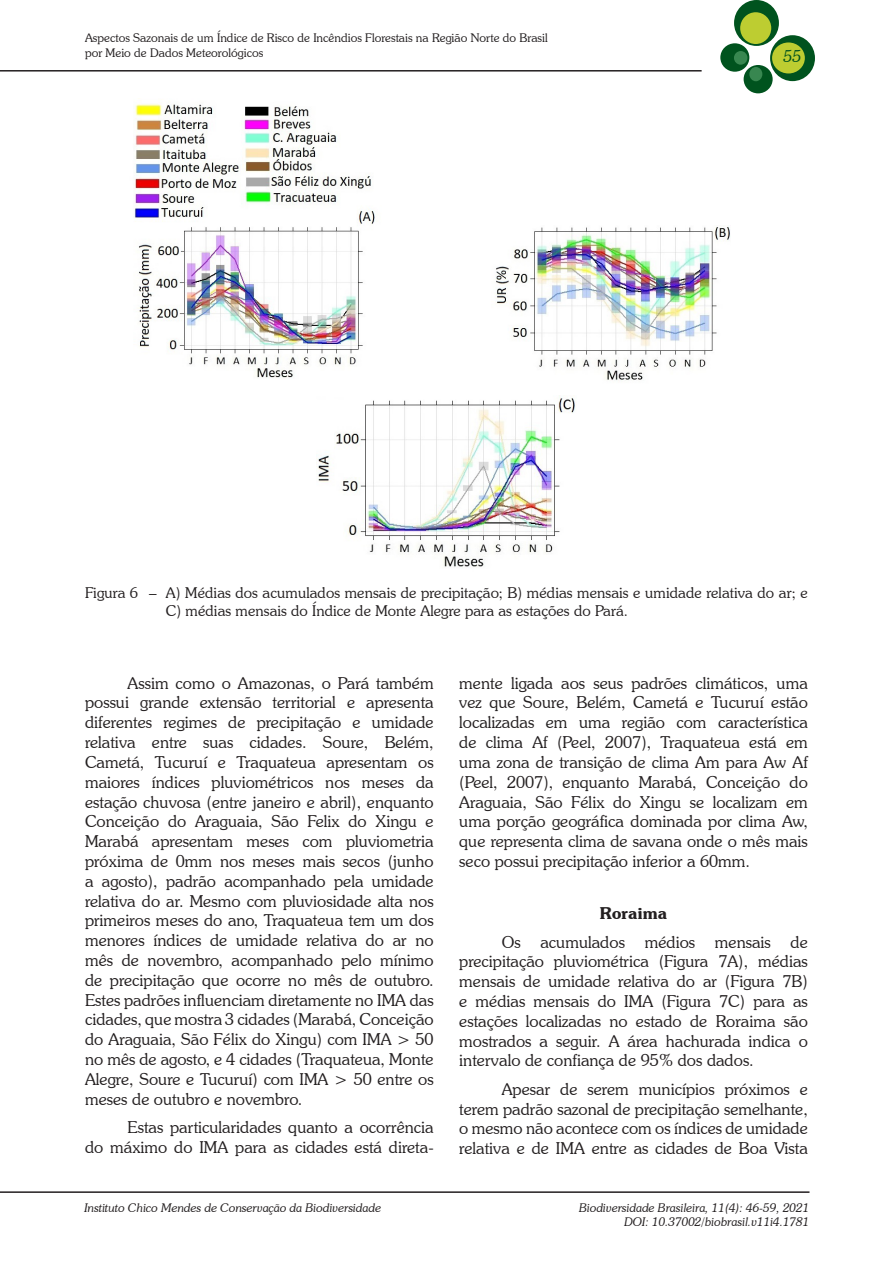
<style>
.page{position:relative;width:893px;height:1263px;background:#fff}
.page>*{position:absolute;margin:0;border:0;box-sizing:border-box;transform-origin:0 0}
.texto{font:300 16.5px/19.8px "Souvenir IT Cby BT";color:#231f20;text-align:justify}
.titulo_2{font:600 16.5px "Souvenir IT Cby BT";color:#231f20}
.t1{font:italic 300 16.5px "Souvenir IT Cby BT";color:#00531e}
.figura{font:300 15px/18px "Souvenir IT Cby BT";letter-spacing:.005em;color:#231f20}
.t2{font:italic 300 12px/14.4px "Souvenir IT Cby BT";color:#231f20;text-align:right}
.t3{font:300 12px/14.4px "Souvenir IT Cby BT";color:#231f20}
</style>
<div class="page">
<div style="left:734px;top:0;width:45px;height:46px;background:#00531e;border-radius:50%"></div>
<div style="left:770px;top:35px;width:45px;height:46px;background:#00531e;border-radius:50%"></div>
<div style="left:720px;top:43px;width:29px;height:29px;background:#00531e;border-radius:50%"></div>
<div style="left:744px;top:65px;width:29px;height:28px;background:#00531e;border-radius:50%"></div>
<div style="left:740px;top:12px;width:31px;height:32px;background:#bdcd31;border-radius:50%"></div>
<div style="left:772px;top:42px;width:33px;height:31px;background:#bdcd31;border-radius:50%"></div>
<div style="left:734px;top:51px;width:13px;height:14px;background:#388750;border-radius:50%"></div>
<div style="left:749px;top:67px;width:13px;height:14px;background:#388750;border-radius:50%"></div>
<hr style="left:0;top:1191px;width:809px;height:2px;background:#231f20">
<hr style="left:0;top:70px;width:702px;height:2px;background:#231f20">
<img style="left:134px;top:103px;width:241px;height:275px">
<img style="left:496px;top:225px;width:234px;height:156px">
<img style="left:316px;top:395px;width:259px;height:172px">
<p class="t3" style="left:85px;top:31px;width:464px">Aspectos Sazonais de um Índice de Risco de Incêndios Florestais na Região Norte do Brasil por Meio de Dados Meteorológicos</p>
<p class="t1" style="left:783px;top:46px;width:20px">55</p>
<p class="figura" style="left:166px;top:584px;width:643px;text-indent:-81px">Figura 6 – A) Médias dos acumulados mensais de precipitação; B) médias mensais e umidade relativa do ar; e<br>C) médias mensais do Índice de Monte Alegre para as estações do Pará.</p>
<p class="texto" style="left:85px;top:673px;width:350px;text-indent:43px">Assim como o Amazonas, o Pará também possui grande extensão territorial e apresenta diferentes regimes de precipitação e umidade relativa entre suas cidades. Soure, Belém, Cametá, Tucuruí e Traquateua apresentam os maiores índices pluviométricos nos meses da estação chuvosa (entre janeiro e abril), enquanto Conceição do Araguaia, São Felix do Xingu e Marabá apresentam meses com pluviometria próxima de 0mm nos meses mais secos (junho a agosto), padrão acompanhado pela umidade relativa do ar. Mesmo com pluviosidade alta nos primeiros meses do ano, Traquateua tem um dos menores índices de umidade relativa do ar no mês de novembro, acompanhado pelo mínimo de precipitação que ocorre no mês de outubro.<br>Estes padrões influenciam diretamente no IMA das cidades, que mostra 3 cidades (Marabá, Conceição do Araguaia, São Félix do Xingu) com IMA &gt; 50 no mês de agosto, e 4 cidades (Traquateua, Monte Alegre, Soure e Tucuruí) com IMA &gt; 50 entre os meses de outubro e novembro.</p>
<p class="texto" style="left:85px;top:1117px;width:350px;text-align:right">Estas particularidades quanto a ocorrência<br>do máximo do IMA para as cidades está direta-</p>
<p class="t2" style="left:84px;top:1200px;width:298px">Instituto Chico Mendes de Conservação da Biodiversidade</p>
<p class="texto" style="left:459px;top:673px;width:350px">mente ligada aos seus padrões climáticos, uma vez que Soure, Belém, Cametá e Tucuruí estão localizadas em uma região com característica de clima Af (Peel, 2007), Traquateua está em uma zona de transição de clima Am para Aw Af (Peel, 2007), enquanto Marabá, Conceição do Araguaia, São Félix do Xingu se localizam em uma porção geográfica dominada por clima Aw, que representa clima de savana onde o mês mais seco possui precipitação inferior a 60mm.</p>
<p class="titulo_2" style="left:600px;top:903px;width:69px">Roraima</p>
<p class="texto" style="left:459px;top:932px;width:350px;text-indent:43px">Os acumulados médios mensais de precipitação pluviométrica (Figura 7A), médias mensais de umidade relativa do ar (Figura 7B) e médias mensais do IMA (Figura 7C) para as estações localizadas no estado de Roraima são mostrados a seguir. A área hachurada indica o intervalo de confiança de 95% dos dados.</p>
<p class="texto" style="left:459px;top:1079px;width:350px;text-indent:43px">Apesar de serem municípios próximos e terem padrão sazonal de precipitação semelhante, o mesmo não acontece com os índices de umidade relativa e de IMA entre as cidades de Boa Vista</p>
<p class="t2" style="left:579px;top:1200px;width:232px">Biodiversidade Brasileira, 11(4): 46-59, 2021<br>DOI: 10.37002/biobrasil.v11i4.1781</p>
</div>
